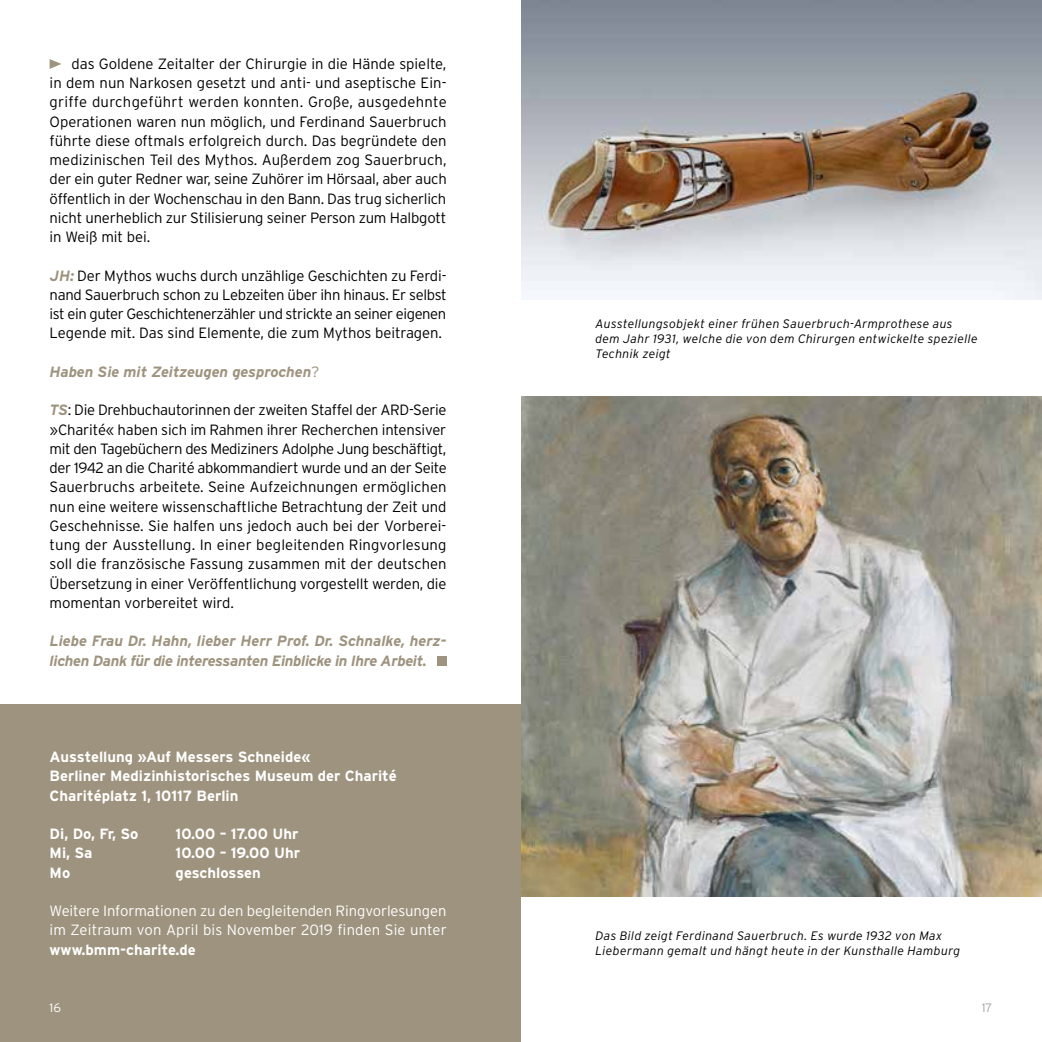
<style>
.page{position:relative;width:1042px;height:1042px;background:#fff}
.page>*{position:absolute;margin:0;border:0;box-sizing:border-box;transform-origin:0 0}
.t1{font:300 14.88px/19.2px "Interstate";letter-spacing:-.01em;color:#000;text-align:justify}
.t2{font:700 14.88px/19.2px "Interstate";color:#fff}
.t3{font:italic 700 14.88px/19.2px "Interstate";letter-spacing:-.015em;color:#9e937e}
.t4{font:300 14.88px/19.2px "Interstate";letter-spacing:-.005em;color:#fff}
.t5{font:italic 300 12.25px/14.7px "Interstate";letter-spacing:.025em;color:#000}
.t6{font:300 12.25px "Interstate";color:#fff}
.t7{font:300 12.25px "Interstate";color:#a1a5a7}
.s1{font-weight:700;font-style:italic;color:#9e937e}
.s2{font-weight:300;font-style:normal}
</style>
<div class="page">
<div style="left:0;top:704px;width:521px;height:338px;background:#9e937e"></div>
<img style="left:521px;top:0;width:521px;height:300px">
<img style="left:521px;top:396px;width:521px;height:501px">
<svg style="left:50px;top:59px;width:12px;height:10px"></svg>
<div style="left:437px;top:656px;width:9px;height:10px;background:#9e937e"></div>
<p class="t1" style="left:50px;top:54px;width:399px;text-indent:22px">das Goldene Zeitalter der Chirurgie in die Hände spielte, in dem nun Narkosen gesetzt und anti- und aseptische Ein&shy;griffe durchgeführt werden konnten. Große, ausgedehnte Operationen waren nun möglich, und Ferdinand Sauerbruch führte diese oftmals erfolgreich durch. Das begründete den medizinischen Teil des Mythos. Außerdem zog Sauerbruch, der ein guter Redner war, seine Zuhörer im Hörsaal, aber auch öffentlich in der Wochenschau in den Bann. Das trug sicherlich nicht unerheblich zur Stilisierung seiner Person zum Halbgott in Weiß mit bei.</p>
<p class="t1" style="left:50px;top:266px;width:399px"><span class="s1">JH:</span> Der Mythos wuchs durch unzählige Geschichten zu Ferdi&shy;nand Sauerbruch schon zu Lebzeiten über ihn hinaus. Er selbst ist ein guter Geschichtenerzähler und strickte an seiner eigenen Legende mit. Das sind Elemente, die zum Mythos beitragen.</p>
<p class="t3" style="left:50px;top:362px;width:271px">Haben Sie mit Zeitzeugen gesprochen<span class="s2">?</span></p>
<p class="t1" style="left:50px;top:400px;width:399px"><span class="s1">TS</span>: Die Drehbuchautorinnen der zweiten Staffel der ARD-Serie »Charité« haben sich im Rahmen ihrer Recherchen intensiver mit den Tagebüchern des Mediziners Adolphe Jung beschäftigt, der 1942 an die Charité abkommandiert wurde und an der Seite Sauerbruchs arbeitete. Seine Aufzeichnungen ermöglichen nun eine weitere wissenschaftliche Betrachtung der Zeit und Geschehnisse. Sie halfen uns jedoch auch bei der Vorberei&shy;tung der Ausstellung. In einer begleitenden Ringvorlesung soll die französische Fassung zusammen mit der deutschen Übersetzung in einer Veröffentlichung vorgestellt werden, die momentan vorbereitet wird.</p>
<p class="t3" style="left:50px;top:631px;width:398px">Liebe Frau Dr. Hahn, lieber Herr Prof. Dr. Schnalke, herz&shy;lichen Dank für die interessanten Einblicke in Ihre Arbeit.</p>
<p class="t2" style="left:50px;top:747px;width:349px">Ausstellung »Auf Messers Schneide«<br>Berliner Medizinhistorisches Museum der Charité<br>Charitéplatz 1, 10117 Berlin</p>
<p class="t2" style="left:50px;top:824px;width:90px">Di, Do, Fr, So</p>
<p class="t2" style="left:176px;top:824px;width:124px">10.00 – 17.00 Uhr</p>
<p class="t2" style="left:50px;top:843px;width:44px">Mi, Sa</p>
<p class="t2" style="left:176px;top:843px;width:126px">10.00 – 19.00 Uhr</p>
<p class="t2" style="left:50px;top:862px;width:22px">Mo</p>
<p class="t2" style="left:176px;top:862px;width:87px">geschlossen</p>
<p class="t4" style="left:50px;top:901px;width:399px">Weitere Informationen zu den begleitenden Ringvorlesungen im Zeitraum von April bis November 2019 finden Sie unter</p>
<p class="t2" style="left:50px;top:939px;width:148px">www.bmm-charite.de</p>
<p class="t5" style="left:595px;top:316px;width:384px">Ausstellungsobjekt einer frühen Sauerbruch-Armprothese aus dem Jahr 1931, welche die von dem Chirurgen entwickelte spezielle<br>Technik zeigt</p>
<p class="t5" style="left:595px;top:928px;width:366px">Das Bild zeigt Ferdinand Sauerbruch. Es wurde 1932 von Max<br>Liebermann gemalt und hängt heute in der Kunsthalle Hamburg</p>
<p class="t6" style="left:50px;top:1000px;width:13px">16</p>
<p class="t7" style="left:981px;top:1000px;width:12px">17</p>
</div>
